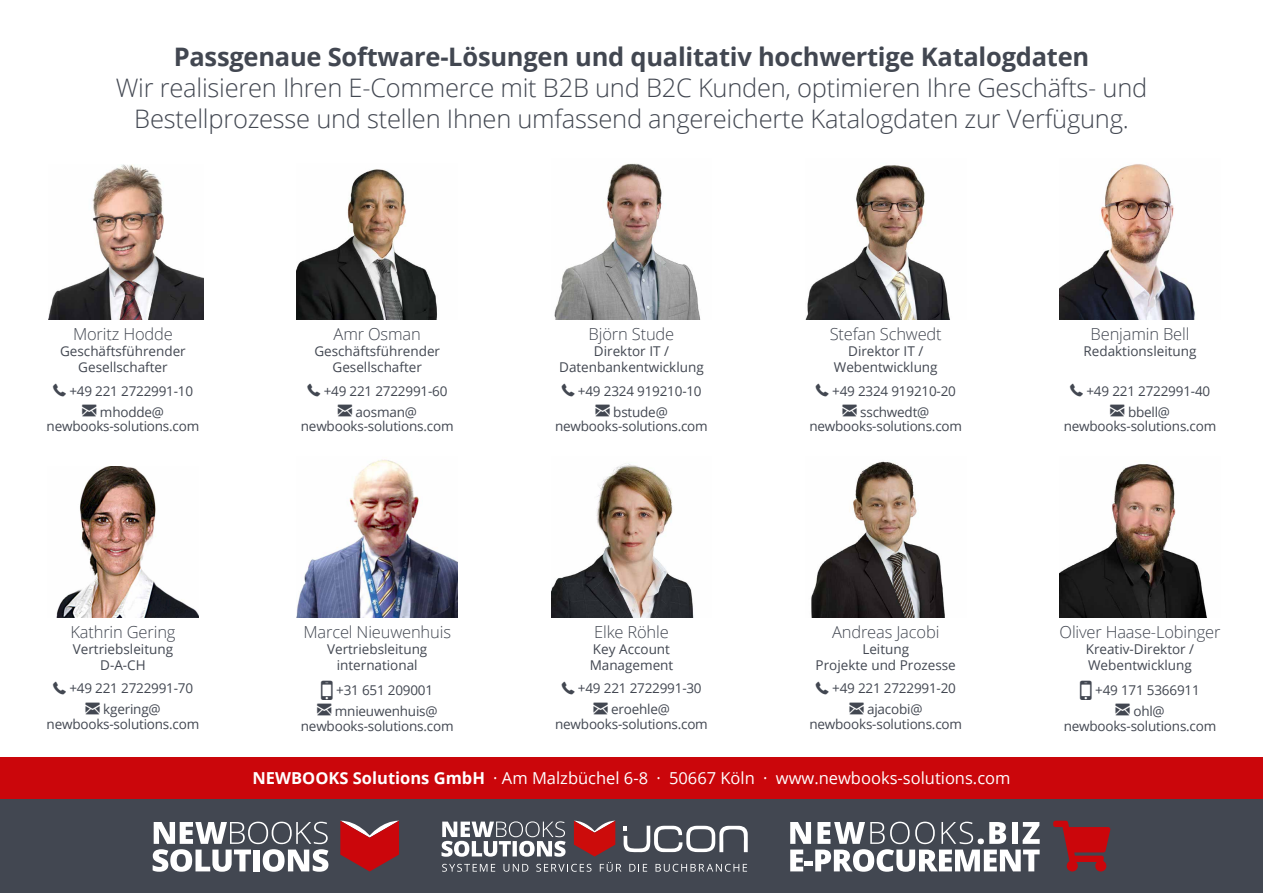
<style>
.page{position:relative;width:1263px;height:893px;background:#fff}
.page>*{position:absolute;margin:0;border:0;box-sizing:border-box;transform-origin:0 0}
.t1{font:300 25.5px/30.6px "Open Sans";letter-spacing:-.01em;color:#424751;text-align:center}
.t2{font:700 25.5px "Open Sans";letter-spacing:-.01em;color:#424751}
.t3{font:300 16.5px "Open Sans";letter-spacing:-.01em;color:#424751}
.t4{font:16.5px "Open Sans";color:#fff}
.t5{font:13.5px/20.7px "Open Sans";letter-spacing:-.015em;color:#424751;text-align:center}
.s1{font-weight:700}
</style>
<div class="page">
<div style="left:0;top:757px;width:1263px;height:42px;background:#cb060b"></div>
<img style="left:297px;top:169px;width:140px;height:151px">
<img style="left:56px;top:466px;width:143px;height:151px">
<img style="left:554px;top:163px;width:147px;height:157px">
<img style="left:805px;top:165px;width:145px;height:155px">
<img style="left:551px;top:463px;width:143px;height:154px">
<img style="left:1059px;top:464px;width:148px;height:153px">
<img style="left:297px;top:459px;width:161px;height:158px">
<img style="left:811px;top:461px;width:134px;height:156px">
<img style="left:1059px;top:164px;width:136px;height:156px">
<img style="left:49px;top:165px;width:154px;height:155px">
<div style="left:0;top:799px;width:1263px;height:94px;background:#424751"></div>
<svg style="left:790px;top:822px;width:250px;height:50px"></svg>
<svg style="left:1053px;top:821px;width:57px;height:50px"></svg>
<svg style="left:574px;top:821px;width:41px;height:35px"></svg>
<svg style="left:441px;top:821px;width:125px;height:36px"></svg>
<svg style="left:624px;top:826px;width:124px;height:26px"></svg>
<svg style="left:442px;top:864px;width:53px;height:8px"></svg>
<svg style="left:503px;top:864px;width:25px;height:8px"></svg>
<svg style="left:536px;top:864px;width:55px;height:8px"></svg>
<svg style="left:600px;top:862px;width:21px;height:10px"></svg>
<svg style="left:629px;top:864px;width:18px;height:8px"></svg>
<svg style="left:655px;top:864px;width:92px;height:8px"></svg>
<svg style="left:153px;top:822px;width:175px;height:50px"></svg>
<svg style="left:340px;top:821px;width:59px;height:50px"></svg>
<h1 class="t2" style="left:174px;top:39px;width:917px">Passgenaue Software-Lösungen und qualitativ hochwertige Katalogdaten</h1>
<h1 class="t1" style="left:116px;top:72px;width:1033px">Wir realisieren Ihren E-Commerce mit B2B und B2C Kunden, optimieren Ihre Geschäfts- und<br>Bestellprozesse und stellen Ihnen umfassend angereicherte Katalogdaten zur Verfügung.</h1>
<p class="t3" style="left:73px;top:322px;width:101px">Moritz Hodde</p>
<p class="t5" style="left:60px;top:343px;width:127px;line-height:16.2px">Geschäftsführender<br>Gesellschafter</p>
<p class="t5" style="left:69px;top:380px;width:125px">+49 221 2722991-10 mhodde@</p>
<p class="t5" style="left:47px;top:416px;width:154px">newbooks-solutions.com</p>
<p class="t3" style="left:334px;top:322px;width:89px">Amr Osman</p>
<p class="t5" style="left:314px;top:343px;width:127px;line-height:16.2px">Geschäftsführender<br>Gesellschafter</p>
<p class="t5" style="left:324px;top:380px;width:125px">+49 221 2722991-60 aosman@</p>
<p class="t5" style="left:301px;top:416px;width:154px">newbooks-solutions.com</p>
<p class="t3" style="left:589px;top:322px;width:87px">Björn Stude</p>
<p class="t5" style="left:559px;top:343px;width:146px;line-height:16.2px">Direktor IT /<br>Datenbankentwicklung</p>
<p class="t5" style="left:578px;top:380px;width:125px">+49 2324 919210-10 bstude@</p>
<p class="t5" style="left:555px;top:416px;width:154px">newbooks-solutions.com</p>
<p class="t3" style="left:830px;top:322px;width:114px">Stefan Schwedt</p>
<p class="t5" style="left:834px;top:343px;width:105px;line-height:16.2px">Direktor IT /<br>Webentwicklung</p>
<p class="t5" style="left:832px;top:380px;width:125px">+49 2324 919210-20 sschwedt@</p>
<p class="t5" style="left:809px;top:416px;width:154px">newbooks-solutions.com</p>
<p class="t3" style="left:1090px;top:322px;width:100px">Benjamin Bell</p>
<p class="t5" style="left:1083px;top:341px;width:114px">Redaktionsleitung</p>
<p class="t5" style="left:1086px;top:380px;width:125px">+49 221 2722991-40 bbell@</p>
<p class="t5" style="left:1064px;top:416px;width:154px">newbooks-solutions.com</p>
<p class="t3" style="left:70px;top:620px;width:107px">Kathrin Gering</p>
<p class="t5" style="left:73px;top:641px;width:102px;line-height:16.2px">Vertriebsleitung<br>D-A-CH</p>
<p class="t5" style="left:69px;top:678px;width:125px">+49 221 2722991-70 kgering@</p>
<p class="t5" style="left:47px;top:713px;width:154px">newbooks-solutions.com</p>
<p class="t3" style="left:303px;top:620px;width:149px">Marcel Nieuwenhuis</p>
<p class="t5" style="left:327px;top:641px;width:102px;line-height:16.2px">Vertriebsleitung international</p>
<p class="t5" style="left:335px;top:679px;width:104px;text-align:left">+31 651 209001 mnieuwenhuis@</p>
<p class="t5" style="left:301px;top:715px;width:154px">newbooks-solutions.com</p>
<p class="t3" style="left:594px;top:620px;width:76px">Elke Röhle</p>
<p class="t5" style="left:590px;top:641px;width:85px;line-height:16.2px;text-align:left">Key Account<br>Management</p>
<p class="t5" style="left:578px;top:678px;width:125px">+49 221 2722991-30 eroehle@</p>
<p class="t5" style="left:555px;top:713px;width:154px">newbooks-solutions.com</p>
<p class="t3" style="left:832px;top:620px;width:109px">Andreas Jacobi</p>
<p class="t5" style="left:816px;top:641px;width:142px;line-height:16.2px">Leitung<br>Projekte und Prozesse</p>
<p class="t5" style="left:832px;top:678px;width:125px">+49 221 2722991-20 ajacobi@</p>
<p class="t5" style="left:809px;top:713px;width:154px">newbooks-solutions.com</p>
<p class="t4" style="left:253px;top:767px;width:759px"><span class="s1">NEWBOOKS Solutions GmbH</span> · Am Malzbüchel 6-8 · 50667 Köln · www.newbooks-solutions.com</p>
<p class="t3" style="left:1059px;top:620px;width:162px">Oliver Haase-Lobinger</p>
<p class="t5" style="left:1086px;top:641px;width:110px;line-height:16.2px;text-align:left">Kreativ-Direktor /<br>Webentwicklung</p>
<p class="t5" style="left:1095px;top:679px;width:106px">+49 171 5366911 ohl@</p>
<p class="t5" style="left:1064px;top:715px;width:154px">newbooks-solutions.com</p>
</div>
